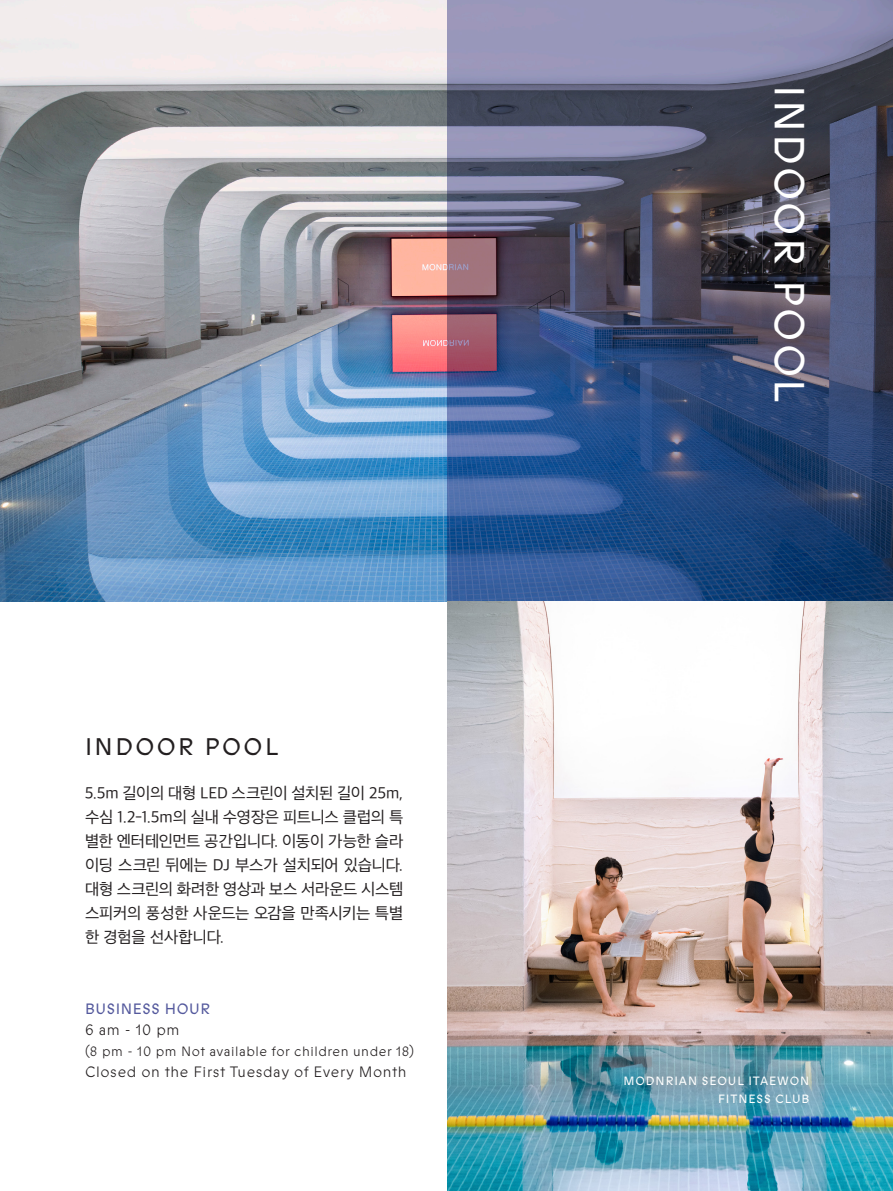
<style>
.page{position:relative;width:893px;height:1191px;background:#fff}
.page>*{position:absolute;margin:0;border:0;box-sizing:border-box;transform-origin:0 0}
.t1{font:42px "ABC Prophet";letter-spacing:.05em;color:#fff}
.t2{font:24px "ABC Prophet";letter-spacing:.1em;color:#231f20}
.t3{font:16.5px/24px "Apple SD Gothic Neo";letter-spacing:-.02em;color:#231f20;text-align:justify}
.t4{font:300 15px "ABC Prophet";letter-spacing:.04em;color:#231f20}
.t5{font:15px "ABC Prophet";letter-spacing:.04em;color:#54599d}
.t6{font:300 13.5px "ABC Prophet";letter-spacing:.04em;color:#231f20}
.t7{font:12px/18px "ABC Prophet";letter-spacing:.075em;color:#fff;text-align:right}
</style>
<div class="page">
<img style="left:0;top:0;width:447px;height:601px">
<svg style="left:447px;top:0;width:446px;height:601px;background:#4a577b"></svg>
<img style="left:447px;top:601px;width:446px;height:590px">
<h2 class="t2" style="left:85px;top:732px;width:195px">INDOOR POOL</h2>
<p class="t3" style="left:85px;top:782px;width:320px">5.5m 길이의 대형 LED 스크린이 설치된 길이 25m, 수심 1.2-1.5m의 실내 수영장은 피트니스 클럽의 특 별한 엔터테인먼트 공간입니다. 이동이 가능한 슬라 이딩 스크린 뒤에는 DJ 부스가 설치되어 있습니다. 대형 스크린의 화려한 영상과 보스 서라운드 시스템 스피커의 풍성한 사운드는 오감을 만족시키는 특별 한 경험을 선사합니다.</p>
<p class="t5" style="left:85px;top:999px;width:127px">BUSINESS HOUR</p>
<p class="t4" style="left:85px;top:1020px;width:96px">6 am - 10 pm</p>
<p class="t6" style="left:85px;top:1043px;width:331px">(8 pm - 10 pm Not available for children under 18)</p>
<p class="t4" style="left:85px;top:1062px;width:323px">Closed on the First Tuesday of Every Month</p>
<h1 class="t1" style="left:815px;top:85px;width:319px;rotate:90deg">INDOOR POOL</h1>
<p class="t7" style="left:623px;top:1071px;width:187px">MODNRIAN SEOUL ITAEWON<br>FITNESS CLUB</p>
</div>
